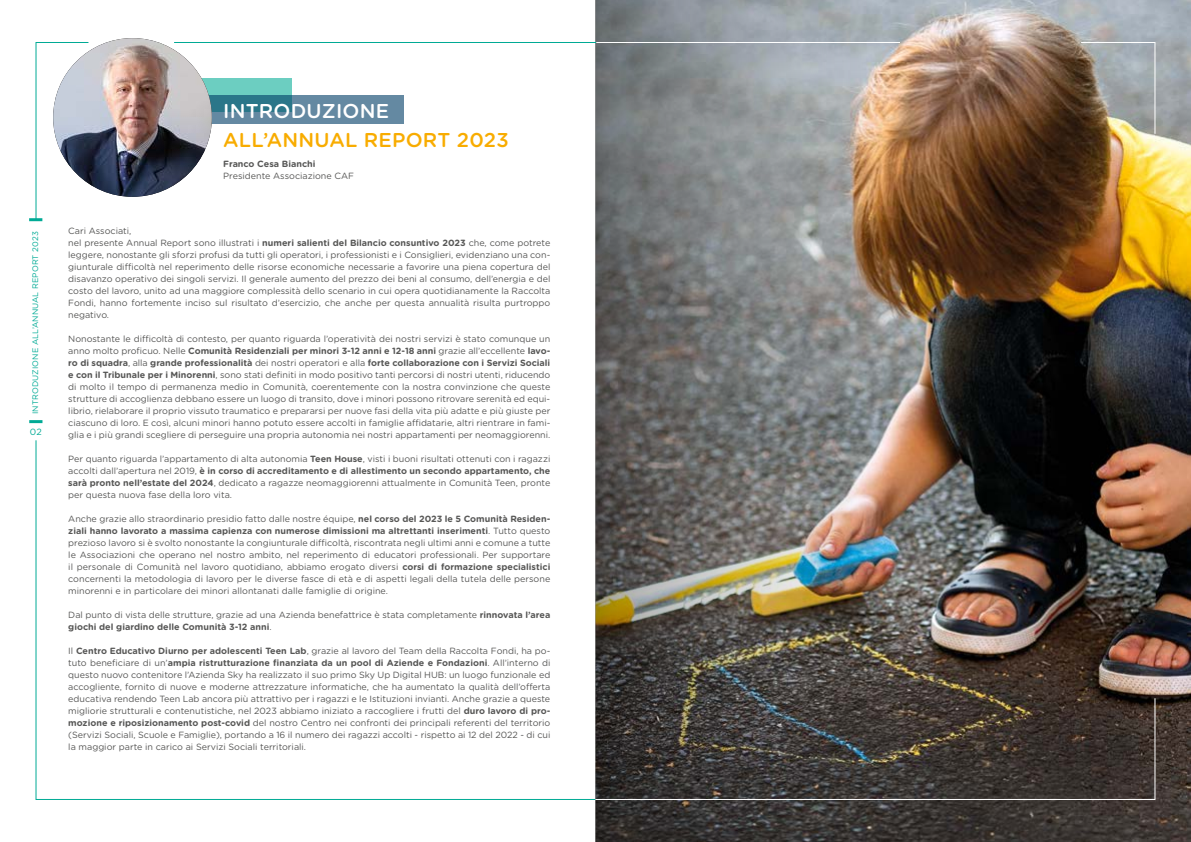
<style>
.page{position:relative;width:1191px;height:842px;background:#fff}
.page>*{position:absolute;margin:0;border:0;box-sizing:border-box;transform-origin:0 0}
.t1{font:500 20px "Gotham Rounded";letter-spacing:.01em;color:#f8ac00}
.t2{font:500 20px "Gotham Rounded";letter-spacing:.01em;color:#fff}
.t3{font:9px/12px "Gotham Rounded";color:#575756;text-align:justify}
.t4{font:700 9px "Gotham Rounded";color:#575756}
.t5{font:9px "Gotham Rounded";color:#00aa95}
.t6{font:8px "Gotham Rounded";letter-spacing:.01em;color:#00aa95}
.s1{font-weight:700}
</style>
<div class="page">
<img style="left:879px;top:0;width:312px;height:842px">
<img style="left:595px;top:0;width:284px;height:842px">
<svg style="left:29px;top:420px;width:13px;height:3px"></svg>
<svg style="left:35px;top:440px;width:561px;height:360px"></svg>
<div style="left:72px;top:78px;width:220px;height:34px;background:#6ccec1"></div>
<svg style="left:209px;top:95px;width:194px;height:29px;background:#55849b"></svg>
<hr style="left:174px;top:42px;width:422px;height:1px;background:#00aa95">
<img style="left:53px;top:38px;width:159px;height:159px;border-radius:79px">
<svg style="left:29px;top:42px;width:60px;height:179px"></svg>
<hr style="left:596px;top:42px;width:304px;height:1px;background:#fff">
<hr style="left:595px;top:799px;width:464px;height:1px;background:#fff">
<img style="left:1080px;top:42px;width:75px;height:93px">
<svg style="left:1039px;top:697px;width:116px;height:103px;background:#3a312d"></svg>
<p class="t6" style="left:30px;top:414px;width:184px;rotate:-90deg">INTRODUZIONE ALL’ANNUAL REPORT 2023</p>
<p class="t5" style="left:30px;top:426px;width:13px">02</p>
<h1 class="t2" style="left:223px;top:96px;width:167px">INTRODUZIONE</h1>
<h1 class="t1" style="left:223px;top:125px;width:287px">ALL’ANNUAL REPORT 2023</h1>
<p class="t4" style="left:223px;top:157px;width:94px">Franco Cesa Bianchi</p>
<p class="t3" style="left:223px;top:169px;width:132px">Presidente Associazione CAF</p>
<p class="t3" style="left:68px;top:225px;width:483px;text-align:left">Cari Associati,<br>nel presente Annual Report sono illustrati i <span class="s1">numeri salienti del Bilancio consuntivo 2023</span> che, come potrete leggere, nonostante gli sforzi profusi da tutti gli operatori, i professionisti e i Consiglieri, evidenziano una con&shy;giunturale difficoltà nel reperimento delle risorse economiche necessarie a favorire una piena copertura del disavanzo operativo dei singoli servizi. Il generale aumento del prezzo dei beni al consumo, dell’energia e del costo del lavoro, unito ad una maggiore complessità dello scenario in cui opera quotidianamente la Raccolta Fondi, hanno fortemente inciso sul risultato d’esercizio, che anche per questa annualità risulta purtroppo negativo.</p>
<p class="t3" style="left:68px;top:333px;width:483px">Nonostante le difficoltà di contesto, per quanto riguarda l’operatività dei nostri servizi è stato comunque un anno molto proficuo. Nelle <span class="s1">Comunità Residenziali per minori 3-12 anni e 12-18 anni</span> grazie all’eccellente <span class="s1">lavo&shy;ro di squadra</span>, alla <span class="s1">grande professionalità</span> dei nostri operatori e alla <span class="s1">forte collaborazione con i Servizi Sociali e con il Tribunale per i Minorenni</span>, sono stati definiti in modo positivo tanti percorsi di nostri utenti, riducendo di molto il tempo di permanenza medio in Comunità, coerentemente con la nostra convinzione che queste strutture di accoglienza debbano essere un luogo di transito, dove i minori possono ritrovare serenità ed equi&shy;librio, rielaborare il proprio vissuto traumatico e prepararsi per nuove fasi della vita più adatte e più giuste per ciascuno di loro. E così, alcuni minori hanno potuto essere accolti in famiglie affidatarie, altri rientrare in fami&shy;glia e i più grandi scegliere di perseguire una propria autonomia nei nostri appartamenti per neomaggiorenni.</p>
<p class="t3" style="left:68px;top:453px;width:483px">Per quanto riguarda l’appartamento di alta autonomia <span class="s1">Teen House</span>, visti i buoni risultati ottenuti con i ragazzi accolti dall’apertura nel 2019, <span class="s1">è in corso di accreditamento e di allestimento un secondo appartamento, che sarà pronto nell’estate del 2024</span>, dedicato a ragazze neomaggiorenni attualmente in Comunità Teen, pronte per questa nuova fase della loro vita.</p>
<p class="t3" style="left:68px;top:513px;width:483px">Anche grazie allo straordinario presidio fatto dalle nostre équipe, <span class="s1">nel corso del 2023 le 5 Comunità Residen&shy;ziali hanno lavorato a massima capienza con numerose dimissioni ma altrettanti inserimenti</span>. Tutto questo prezioso lavoro si è svolto nonostante la congiunturale difficoltà, riscontrata negli ultimi anni e comune a tutte le Associazioni che operano nel nostro ambito, nel reperimento di educatori professionali. Per supportare il personale di Comunità nel lavoro quotidiano, abbiamo erogato diversi <span class="s1">corsi di formazione specialistici </span>concernenti la metodologia di lavoro per le diverse fasce di età e di aspetti legali della tutela delle persone minorenni e in particolare dei minori allontanati dalle famiglie di origine.</p>
<p class="t3" style="left:68px;top:609px;width:483px">Dal punto di vista delle strutture, grazie ad una Azienda benefattrice è stata completamente <span class="s1">rinnovata l’area giochi del giardino delle Comunità 3-12 anni</span>.</p>
<p class="t3" style="left:68px;top:645px;width:483px">Il <span class="s1">Centro Educativo Diurno per adolescenti Teen Lab</span>, grazie al lavoro del Team della Raccolta Fondi, ha po&shy;tuto beneficiare di un’<span class="s1">ampia ristrutturazione finanziata da un pool di Aziende e Fondazioni</span>. All’interno di questo nuovo contenitore l’Azienda Sky ha realizzato il suo primo Sky Up Digital HUB: un luogo funzionale ed accogliente, fornito di nuove e moderne attrezzature informatiche, che ha aumentato la qualità dell’offerta educativa rendendo Teen Lab ancora più attrattivo per i ragazzi e le Istituzioni invianti. Anche grazie a queste migliorie strutturali e contenutistiche, nel 2023 abbiamo iniziato a raccogliere i frutti del <span class="s1">duro lavoro di pro&shy;mozione e riposizionamento post-covid</span> del nostro Centro nei confronti dei principali referenti del territorio (Servizi Sociali, Scuole e Famiglie), portando a 16 il numero dei ragazzi accolti - rispetto ai 12 del 2022 - di cui la maggior parte in carico ai Servizi Sociali territoriali.</p>
</div>
